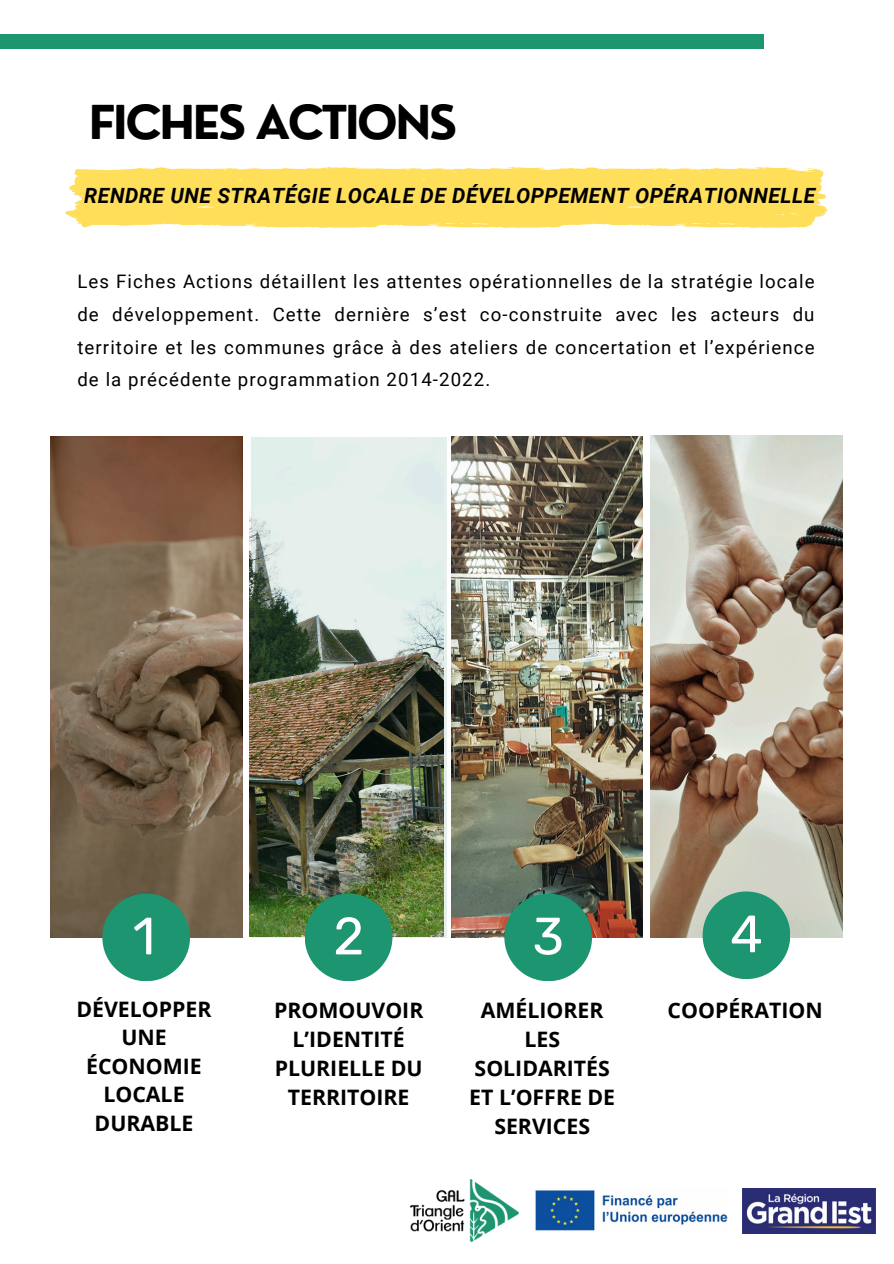
<style>
.page{position:relative;width:894px;height:1264px;background:#fff}
.page>*{position:absolute;margin:0;border:0;box-sizing:border-box;transform-origin:0 0}
.t1{font:52.35px "Rubik";color:#fff}
.t2{font:700 45.6px "Nourd";letter-spacing:-.05em;color:#000}
.t3{font:700 21.3px/29px "Open Sans";color:#000;text-align:center}
.t4{font:italic 700 21px "Roboto";letter-spacing:.025em;color:#000}
.t5{font:18.6px/32.5px "Roboto";letter-spacing:.06em;color:#000;text-align:justify}
</style>
<div class="page">
<svg style="left:65px;top:167px;width:762px;height:61px;background:#ffe066"></svg>
<div style="left:0;top:34px;width:763px;height:15px;background:#1c9570"></div>
<img style="left:451px;top:437px;width:191px;height:500px">
<img style="left:650px;top:435px;width:192px;height:502px">
<svg style="left:51px;top:438px;width:190px;height:499px;background:#78614a"></svg>
<img style="left:251px;top:437px;width:195px;height:500px">
<div style="left:102px;top:893px;width:88px;height:88px;background:#1c9570;border-radius:50%"></div>
<div style="left:305px;top:893px;width:87px;height:88px;background:#1c9570;border-radius:50%"></div>
<div style="left:504px;top:893px;width:88px;height:88px;background:#1c9570;border-radius:50%"></div>
<div style="left:702px;top:891px;width:88px;height:88px;background:#1c9570;border-radius:50%"></div>
<img style="left:411px;top:1179px;width:108px;height:62px">
<img style="left:742px;top:1188px;width:133px;height:45px">
<img style="left:535px;top:1190px;width:192px;height:41px">
<h1 class="t2" style="left:89px;top:93px;width:370px">FICHES ACTIONS</h1>
<p class="t4" style="left:84px;top:183px;width:732px">RENDRE UNE STRATÉGIE LOCALE DE DÉVELOPPEMENT OPÉRATIONNELLE</p>
<p class="t5" style="left:77px;top:265px;width:738px">Les Fiches Actions détaillent les attentes opérationnelles de la stratégie locale de développement. Cette dernière s’est co-construite avec les acteurs du territoire et les communes grâce à des ateliers de concertation et l’expérience de la précédente programmation 2014-2022.</p>
<p class="t1" style="left:133px;top:905px;width:24px">1</p>
<h2 class="t1" style="left:333px;top:905px;width:32px">2</h2>
<p class="t1" style="left:532px;top:905px;width:33px">3</p>
<p class="t1" style="left:730px;top:903px;width:34px">4</p>
<h2 class="t3" style="left:76px;top:994px;width:137px;line-height:28.3px">DÉVELOPPER<br>UNE<br>ÉCONOMIE<br>LOCALE<br>DURABLE</h2>
<p class="t3" style="left:274px;top:995px;width:151px">PROMOUVOIR<br>L’IDENTITÉ<br>PLURIELLE DU<br>TERRITOIRE</p>
<p class="t3" style="left:469px;top:995px;width:147px">AMÉLIORER<br>LES<br>SOLIDARITÉS<br>ET L’OFFRE DE<br>SERVICES</p>
<h2 class="t3" style="left:667px;top:995px;width:156px">COOPÉRATION</h2>
</div>
